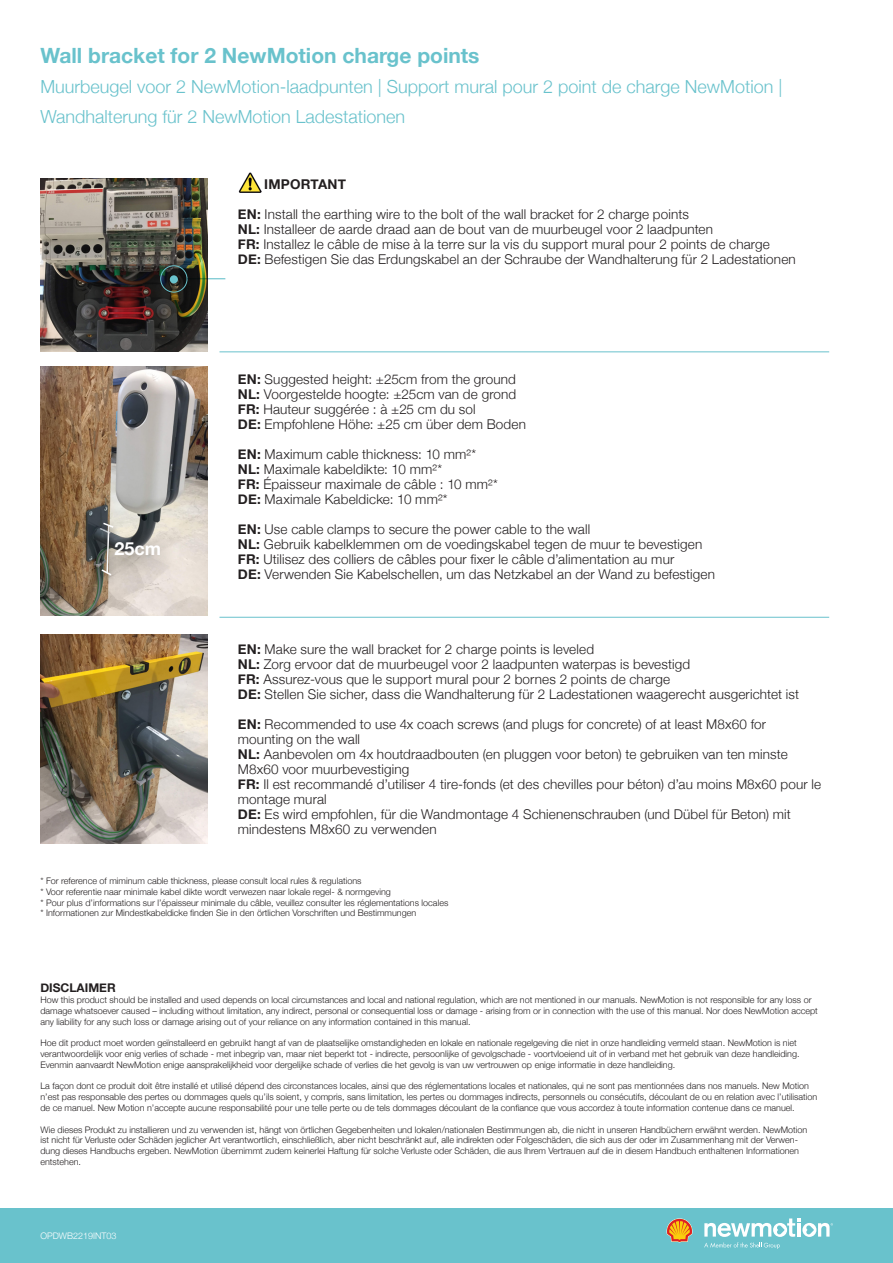
<style>
.page{position:relative;width:893px;height:1263px;background:#fff}
.page>*{position:absolute;margin:0;border:0;box-sizing:border-box;transform-origin:0 0}
.t1{font:700 21px "Helvetica Neue";color:#69c2cc}
.t2{font:300 18px/30px "Helvetica Neue";color:#69c2cc}
.t3{font:700 18px "Helvetica Neue";color:#fff}
.t4{font:300 13.5px/15px "Helvetica Neue";letter-spacing:.01em;color:#231f20}
.t5{font:700 13.5px "Helvetica Neue";letter-spacing:.015em;color:#231f20}
.t6{font:700 12px "Helvetica Neue";color:#231f20}
.t7{font:300 9px/10.8px "Helvetica Neue";color:#231f20}
.t8{font:300 9px "Helvetica Neue";color:#fff}
.s1{font-weight:700}
</style>
<div class="page">
<div style="left:0;top:1208px;width:893px;height:54px;background:#69c2cc"></div>
<svg style="left:704px;top:1218px;width:129px;height:31px"></svg>
<svg style="left:667px;top:1218px;width:26px;height:25px"></svg>
<hr style="left:219px;top:351px;width:610px;height:1px;background:#69c2cc">
<img style="left:40px;top:178px;width:167px;height:174px">
<div style="left:160px;top:265px;width:27px;height:27px;border:1px solid #69c2cc;border-radius:50%"></div>
<div style="left:170px;top:275px;width:8px;height:8px;background:#69c2cc;border-radius:50%"></div>
<hr style="left:219px;top:617px;width:610px;height:1px;background:#69c2cc">
<img style="left:238px;top:172px;width:24px;height:20px">
<hr style="left:187px;top:278px;width:38px;height:1px;background:#69c2cc">
<img style="left:40px;top:634px;width:167px;height:209px">
<img style="left:40px;top:366px;width:167px;height:250px">
<svg style="left:99px;top:577px;width:19px;height:8px"></svg>
<div style="left:97px;top:528px;width:81px;height:49px;background:#231f20;opacity:.75"></div>
<svg style="left:96px;top:520px;width:25px;height:19px"></svg>
<svg style="left:100px;top:521px;width:15px;height:56px"></svg>
<p class="t1" style="left:40px;top:39px;width:441px">Wall bracket for 2 NewMotion charge points</p>
<p class="t2" style="left:40px;top:70px;width:743px">Muurbeugel voor 2 NewMotion-laadpunten | Support mural pour 2 point de charge NewMotion |<br>Wandhalterung für 2 NewMotion Ladestationen</p>
<p class="t3" style="left:115px;top:534px;width:48px">25cm</p>
<p class="t5" style="left:264px;top:174px;width:83px">IMPORTANT</p>
<p class="t4" style="left:238px;top:206px;width:453px"><span class="s1">EN:</span> Install the earthing wire to the bolt of the wall bracket for 2 charge points</p>
<p class="t4" style="left:238px;top:221px;width:477px"><span class="s1">NL:</span> Installeer de aarde draad aan de bout van de muurbeugel voor 2 laadpunten</p>
<p class="t4" style="left:238px;top:236px;width:533px"><span class="s1">FR:</span> Installez le câble de mise à la terre sur la vis du support mural pour 2 points de charge</p>
<p class="t4" style="left:238px;top:251px;width:559px"><span class="s1">DE:</span> Befestigen Sie das Erdungskabel an der Schraube der Wandhalterung für 2 Ladestationen</p>
<p class="t4" style="left:238px;top:371px;width:280px"><span class="s1">EN:</span> Suggested height: ±25cm from the ground</p>
<p class="t4" style="left:238px;top:386px;width:280px"><span class="s1">NL:</span> Voorgestelde hoogte: ±25cm van de grond</p>
<p class="t4" style="left:238px;top:401px;width:239px"><span class="s1">FR:</span> Hauteur suggérée : à ±25 cm du sol</p>
<p class="t4" style="left:238px;top:416px;width:290px"><span class="s1">DE:</span> Empfohlene Höhe: ±25 cm über dem Boden</p>
<p class="t4" style="left:238px;top:446px;width:240px"><span class="s1">EN:</span> Maximum cable thickness: 10 mm²*</p>
<p class="t4" style="left:238px;top:461px;width:206px"><span class="s1">NL:</span> Maximale kabeldikte: 10 mm²*</p>
<p class="t4" style="left:238px;top:476px;width:261px"><span class="s1">FR:</span> Épaisseur maximale de câble : 10 mm²*</p>
<p class="t4" style="left:238px;top:491px;width:211px"><span class="s1">DE:</span> Maximale Kabeldicke: 10 mm²*</p>
<p class="t4" style="left:238px;top:521px;width:354px"><span class="s1">EN:</span> Use cable clamps to secure the power cable to the wall</p>
<p class="t4" style="left:238px;top:536px;width:466px"><span class="s1">NL:</span> Gebruik kabelklemmen om de voedingskabel tegen de muur te bevestigen</p>
<p class="t4" style="left:238px;top:551px;width:438px"><span class="s1">FR:</span> Utilisez des colliers de câbles pour fixer le câble d’alimentation au mur</p>
<p class="t4" style="left:238px;top:566px;width:479px"><span class="s1">DE:</span> Verwenden Sie Kabelschellen, um das Netzkabel an der Wand zu befestigen</p>
<p class="t4" style="left:238px;top:641px;width:358px"><span class="s1">EN:</span> Make sure the wall bracket for 2 charge points is leveled</p>
<p class="t4" style="left:238px;top:656px;width:454px"><span class="s1">NL:</span> Zorg ervoor dat de muurbeugel voor 2 laadpunten waterpas is bevestigd</p>
<p class="t4" style="left:238px;top:671px;width:434px"><span class="s1">FR:</span> Assurez-vous que le support mural pour 2 bornes 2 points de charge</p>
<p class="t4" style="left:238px;top:686px;width:563px"><span class="s1">DE:</span> Stellen Sie sicher, dass die Wandhalterung für 2 Ladestationen waagerecht ausgerichtet ist</p>
<p class="t4" style="left:238px;top:716px;width:530px"><span class="s1">EN:</span> Recommended to use 4x coach screws (and plugs for concrete) of at least M8x60 for</p>
<p class="t4" style="left:238px;top:731px;width:124px">mounting on the wall</p>
<p class="t4" style="left:238px;top:746px;width:551px"><span class="s1">NL:</span> Aanbevolen om 4x houtdraadbouten (en pluggen voor beton) te gebruiken van ten minste</p>
<p class="t4" style="left:238px;top:761px;width:173px">M8x60 voor muurbevestiging</p>
<p class="t4" style="left:238px;top:776px;width:585px"><span class="s1">FR:</span> Il est recommandé d’utiliser 4 tire-fonds (et des chevilles pour béton) d’au moins M8x60 pour le montage mural</p>
<p class="t4" style="left:238px;top:806px;width:554px"><span class="s1">DE:</span> Es wird empfohlen, für die Wandmontage 4 Schienenschrauben (und Dübel für Beton) mit mindestens M8x60 zu verwenden</p>
<p class="t7" style="left:40px;top:875px;width:323px">* For reference of miminum cable thickness, please consult local rules &amp; regulations</p>
<p class="t7" style="left:40px;top:885px;width:352px">* Voor referentie naar minimale kabel dikte wordt verwezen naar lokale regel- &amp; normgeving</p>
<p class="t7" style="left:40px;top:896px;width:409px">* Pour plus d’informations sur l’épaisseur minimale du câble, veuillez consulter les réglementations locales</p>
<p class="t7" style="left:40px;top:907px;width:377px">* Informationen zur Mindestkabeldicke finden Sie in den örtlichen Vorschriften und Bestimmungen</p>
<p class="t6" style="left:40px;top:978px;width:77px">DISCLAIMER</p>
<p class="t7" style="left:40px;top:994px;width:779px">How this product should be installed and used depends on local circumstances and local and national regulation, which are not mentioned in our manuals. NewMotion is not responsible for any loss or damage whatsoever caused – including without limitation, any indirect, personal or consequential loss or damage - arising from or in connection with the use of this manual. Nor does NewMotion accept any liability for any such loss or damage arising out of your reliance on any information contained in this manual.</p>
<p class="t7" style="left:40px;top:1037px;width:761px">Hoe dit product moet worden geïnstalleerd en gebruikt hangt af van de plaatselijke omstandigheden en lokale en nationale regelgeving die niet in onze handleiding vermeld staan. NewMotion is niet verantwoordelijk voor enig verlies of schade - met inbegrip van, maar niet beperkt tot - indirecte, persoonlijke of gevolgschade - voortvloeiend uit of in verband met het gebruik van deze handleiding.<br>Evenmin aanvaardt NewMotion enige aansprakelijkheid voor dergelijke schade of verlies die het gevolg is van uw vertrouwen op enige informatie in deze handleiding.</p>
<p class="t7" style="left:40px;top:1080px;width:778px">La façon dont ce produit doit être installé et utilisé dépend des circonstances locales, ainsi que des réglementations locales et nationales, qui ne sont pas mentionnées dans nos manuels. New Motion n’est pas responsable des pertes ou dommages quels qu’ils soient, y compris, sans limitation, les pertes ou dommages indirects, personnels ou consécutifs, découlant de ou en relation avec l’utilisation de ce manuel. New Motion n’accepte aucune responsabilité pour une telle perte ou de tels dommages découlant de la confiance que vous accordez à toute information contenue dans ce manuel.</p>
<p class="t7" style="left:40px;top:1123px;width:768px">Wie dieses Produkt zu installieren und zu verwenden ist, hängt von örtlichen Gegebenheiten und lokalen/nationalen Bestimmungen ab, die nicht in unseren Handbüchern erwähnt werden. NewMotion ist nicht für Verluste oder Schäden jeglicher Art verantwortlich, einschließlich, aber nicht beschränkt auf, alle indirekten oder Folgeschäden, die sich aus der oder im Zusammenhang mit der Verwen&shy;dung dieses Handbuchs ergeben. NewMotion übernimmt zudem keinerlei Haftung für solche Verluste oder Schäden, die aus Ihrem Vertrauen auf die in diesem Handbuch enthaltenen Informationen entstehen.</p>
<p class="t8" style="left:40px;top:1229px;width:78px">OPDWB2219INT03</p>
</div>
